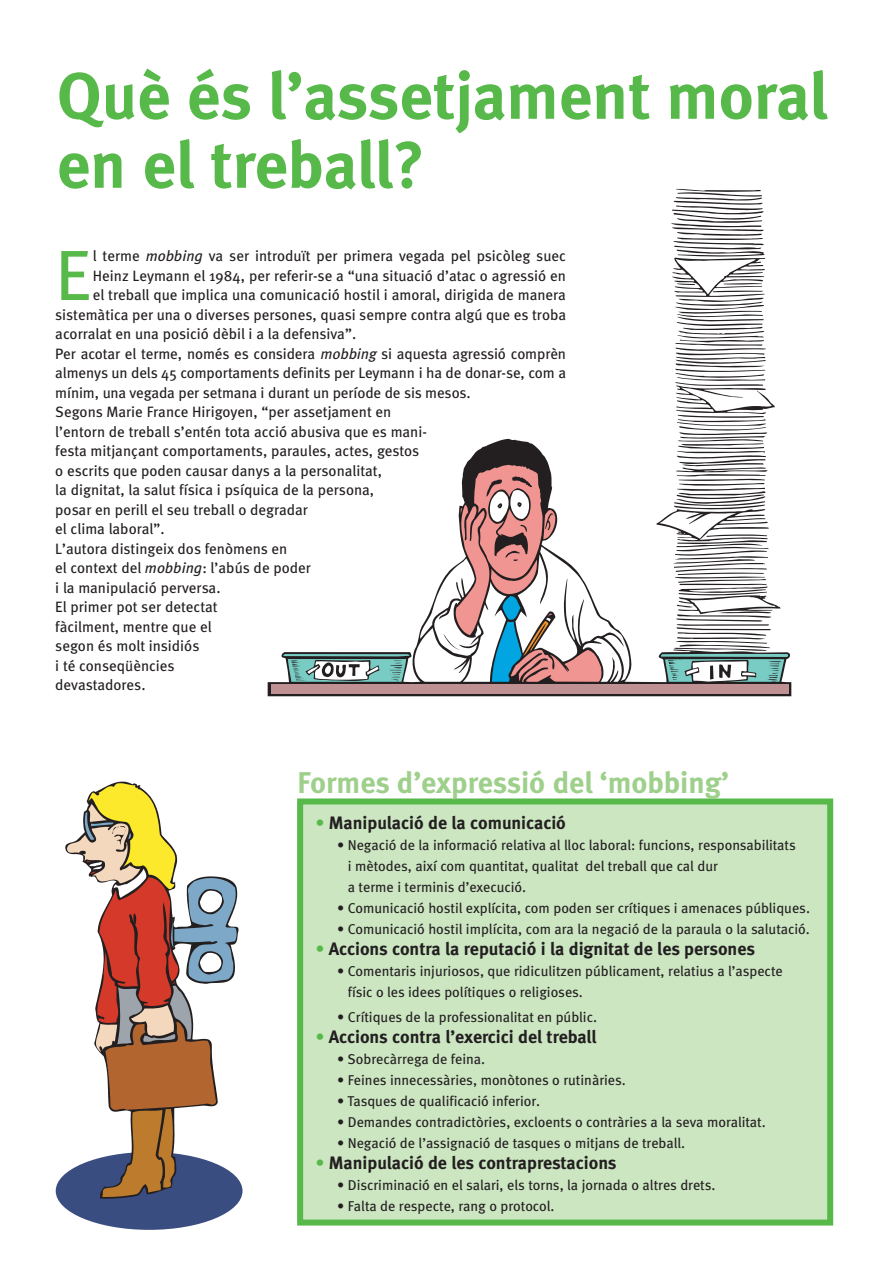
<style>
.page{position:relative;width:893px;height:1275px;background:#fff}
.page>*{position:absolute;margin:0;border:0;box-sizing:border-box;transform-origin:0 0}
.t1{font:70.95px "Meta";color:#57b949}
.t2{font:700 66px/69px "Meta";color:#57b949}
.t3{font:700 30px "Meta";color:#9ed08c}
.t4{font:700 18px "Meta";color:#231f20}
.t5{font:15px "Meta";color:#231f20}
.t6{font:14.25px/21px "Meta";color:#231f20}
.s1{font-style:italic}
.s2{color:#57b949}
</style>
<div class="page">
<div style="left:300px;top:802px;width:530px;height:421px;background:#cce6c2"></div>
<div style="left:297px;top:799px;width:536px;height:427px;border:6px solid #57b949"></div>
<div style="left:56px;top:1152px;width:186px;height:78px;background:#3a4d80;border-radius:50%"></div>
<svg style="left:67px;top:783px;width:169px;height:414px"></svg>
<svg style="left:268px;top:439px;width:523px;height:257px"></svg>
<svg style="left:283px;top:465px;width:346px;height:217px"></svg>
<svg style="left:656px;top:189px;width:132px;height:493px"></svg>
<div style="left:270px;top:684px;width:518px;height:10px;background:#c09192"></div>
<h2 class="t2" style="left:57px;top:69px;width:772px">Què és l’assetjament moral en el treball?</h2>
<h1 class="t1" style="left:55px;top:251px;width:37px">E</h1>
<p class="t5" style="left:93px;top:251px;width:474px">l terme <span class="s1">mobbing</span> va ser introduït per primera vegada pel psicòleg suec</p>
<p class="t5" style="left:93px;top:270px;width:474px">Heinz Leymann el 1984, per referir-se a “una situació d’atac o agressió en</p>
<p class="t5" style="left:93px;top:290px;width:474px">el treball que implica una comunicació hostil i amoral, dirigida de manera</p>
<p class="t5" style="left:55px;top:309px;width:512px">sistemàtica per una o diverses persones, quasi sempre contra algú que es troba</p>
<p class="t5" style="left:55px;top:329px;width:302px">acorralat en una posició dèbil i a la defensiva”.</p>
<p class="t5" style="left:55px;top:348px;width:512px">Per acotar el terme, només es considera <span class="s1">mobbing</span> si aquesta agressió comprèn</p>
<p class="t5" style="left:55px;top:368px;width:512px">almenys un dels 45 comportaments definits per Leymann i ha de donar-se, com a</p>
<p class="t5" style="left:55px;top:387px;width:417px">mínim, una vegada per setmana i durant un període de sis mesos.</p>
<p class="t5" style="left:55px;top:407px;width:337px">Segons Marie France Hirigoyen, “per assetjament en</p>
<p class="t5" style="left:55px;top:426px;width:373px">l’entorn de treball s’entén tota acció abusiva que es mani-</p>
<p class="t5" style="left:55px;top:446px;width:365px">festa mitjançant comportaments, paraules, actes, gestos</p>
<p class="t5" style="left:55px;top:465px;width:328px">o escrits que poden causar danys a la personalitat,</p>
<p class="t5" style="left:55px;top:485px;width:320px">la dignitat, la salut física i psíquica de la persona,</p>
<p class="t5" style="left:55px;top:504px;width:254px">posar en perill el seu treball o degradar</p>
<p class="t5" style="left:55px;top:524px;width:111px">el clima laboral”.</p>
<p class="t5" style="left:55px;top:543px;width:233px">L’autora distingeix dos fenòmens en</p>
<p class="t5" style="left:55px;top:563px;width:257px">el context del <span class="s1">mobbing</span>: l’abús de poder</p>
<p class="t5" style="left:55px;top:582px;width:167px">i la manipulació perversa.</p>
<p class="t5" style="left:55px;top:602px;width:164px">El primer pot ser detectat</p>
<p class="t5" style="left:55px;top:621px;width:158px">fàcilment, mentre que el</p>
<p class="t5" style="left:55px;top:641px;width:146px">segon és molt insidiós</p>
<p class="t5" style="left:55px;top:660px;width:121px">i té conseqüències</p>
<p class="t5" style="left:55px;top:680px;width:92px">devastadores.</p>
<h3 class="t3" style="left:297px;top:772px;width:433px">Formes d’expressió del ‘mobbing’</h3>
<p class="t4" style="left:316px;top:817px;width:251px"><span class="s2">•</span> Manipulació de la comunicació</p>
<p class="t6" style="left:348px;top:836px;width:449px;text-indent:-11px">• Negació de la informació relativa al lloc laboral: funcions, responsabilitats i mètodes, així com quantitat, qualitat del treball que cal dur<br>a terme i terminis d’execució.</p>
<p class="t6" style="left:337px;top:899px;width:474px">• Comunicació hostil explícita, com poden ser crítiques i amenaces públiques.</p>
<p class="t6" style="left:337px;top:920px;width:474px">• Comunicació hostil implícita, com ara la negació de la paraula o la salutació.</p>
<p class="t4" style="left:316px;top:943px;width:441px"><span class="s2">•</span> Accions contra la reputació i la dignitat de les persones</p>
<p class="t6" style="left:348px;top:962px;width:436px;text-indent:-11px">• Comentaris injuriosos, que ridiculitzen públicament, relatius a l’aspecte físic o les idees polítiques o religioses.</p>
<p class="t6" style="left:337px;top:1008px;width:261px">• Crítiques de la professionalitat en públic.</p>
<p class="t4" style="left:316px;top:1030px;width:282px"><span class="s2">•</span> Accions contra l’exercici del treball</p>
<p class="t6" style="left:337px;top:1050px;width:149px">• Sobrecàrrega de feina.</p>
<p class="t6" style="left:337px;top:1071px;width:290px">• Feines innecessàries, monòtones o rutinàries.</p>
<p class="t6" style="left:337px;top:1092px;width:204px">• Tasques de qualificació inferior.</p>
<p class="t6" style="left:337px;top:1113px;width:430px">• Demandes contradictòries, excloents o contràries a la seva moralitat.</p>
<p class="t6" style="left:337px;top:1134px;width:349px">• Negació de l’assignació de tasques o mitjans de treball.</p>
<p class="t4" style="left:316px;top:1156px;width:302px"><span class="s2">•</span> Manipulació de les contraprestacions</p>
<p class="t6" style="left:337px;top:1176px;width:380px">• Discriminació en el salari, els torns, la jornada o altres drets.</p>
<p class="t6" style="left:337px;top:1197px;width:219px">• Falta de respecte, rang o protocol.</p>
</div>
